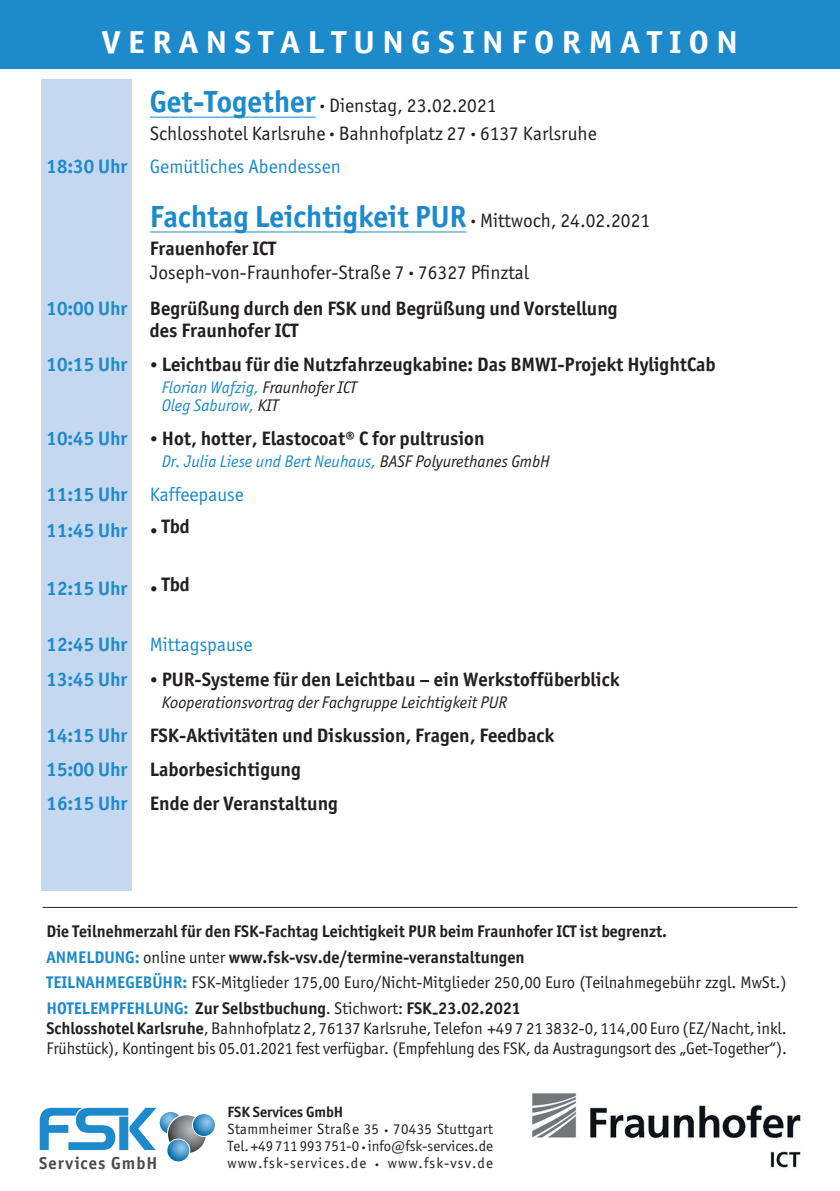
<style>
.page{position:relative;width:840px;height:1191px;background:#fff}
.page>*{position:absolute;margin:0;border:0;box-sizing:border-box;transform-origin:0 0}
.t1{font:700 32px "Officina Sans";letter-spacing:.21em;color:#fff;scale:1.1 1}
.t2{font:700 30.8px "Officina Sans";color:#1d8acb}
.t3{font:700 19.6px/34px "Officina Sans";color:#231f20}
.t4{font:19.6px/28.4px "Officina Sans";color:#231f20}
.t5{font:700 19.6px/36px "Officina Sans";color:#1d8acb}
.t6{font:19.6px "Officina Sans";color:#1d8acb}
.t7{font:700 17.4px "Officina Sans";letter-spacing:.065em;color:#4b4c4d}
.t8{font:700 17px/25.8px "Officina Sans";color:#231f20}
.t9{font:17px/20px "Officina Sans";letter-spacing:-.01em;color:#231f20}
.t10{font:italic 17px/18px "Officina Sans";color:#1d8acb}
.t11{font:italic 17px "Officina Sans";color:#231f20}
.t12{font:15px/17px "Officina Sans";letter-spacing:.02em;color:#231f20}
.s1{font-weight:700;font-size:30.8px;color:#1d8acb}
.s2{font-weight:700}
.s3{font-size:19.6px;color:#231f20}
.s4{font-weight:400;font-size:19.6px;color:#231f20}
.s5{color:#1d8acb}
.s6{color:#231f20}
.s7{font-weight:400}
.s8{font-weight:400;color:#1d8acb}
</style>
<div class="page">
<div style="left:0;top:0;width:839px;height:68px;background:#1d8acb"></div>
<div style="left:41px;top:79px;width:91px;height:811px;background:#c6d8ef"></div>
<hr style="left:150px;top:117px;width:165px;height:1px;background:#1d8acb">
<hr style="left:150px;top:232px;width:316px;height:1px;background:#1d8acb">
<hr style="left:43px;top:907px;width:754px;height:1px;background:#231f20">
<img style="left:168px;top:1115px;width:37px;height:37px">
<img style="left:159px;top:1111px;width:20px;height:22px">
<img style="left:167px;top:1139px;width:23px;height:23px">
<img style="left:192px;top:1114px;width:23px;height:23px">
<svg style="left:40px;top:1107px;width:116px;height:43px"></svg>
<img style="left:532px;top:1093px;width:269px;height:75px">
<h1 class="t1" style="left:102px;top:23px;width:579px">VERANSTALTUNGSINFORMATION</h1>
<p class="t4" style="left:150px;top:91px;width:448px"><span class="s1">Get-Together</span> <sup>.</sup> Dienstag, 23.02.2021<br>Schlosshotel Karlsruhe <sup>.</sup> Bahnhofplatz 27 <sup>.</sup> 6137 Karlsruhe</p>
<p class="t6" style="left:46px;top:155px;width:296px"><span class="s2">18:30 Uhr</span> Gemütliches Abendessen</p>
<h2 class="t2" style="left:150px;top:197px;width:501px">Fachtag Leichtigkeit PUR <span class="s3">.</span> <span class="s4">Mittwoch, 24.02.2021</span></h2>
<p class="t4" style="left:150px;top:237px;width:380px;line-height:24px"><span class="s2">Frauenhofer ICT<br></span>Joseph-von-Fraunhofer-Straße 7 <sup>.</sup> 76327 Pfinztal</p>
<p class="t3" style="left:150px;top:297px;width:469px;line-height:22px;text-indent:-103px"><span class="s5">10:00 Uhr</span> Begrüßung durch den FSK und Begrüßung und Vorstellung des Fraunhofer ICT</p>
<p class="t3" style="left:46px;top:347px;width:670px"><span class="s5">10:15 Uhr</span> <sup>.</sup> Leichtbau für die Nutzfahrzeugkabine: Das BMWI-Projekt HylightCab</p>
<p class="t10" style="left:162px;top:379px;width:196px">Florian Wafzig, <span class="s6">Fraunhofer ICT<br></span>Oleg Saburow, <span class="s6">KIT</span></p>
<p class="t3" style="left:46px;top:421px;width:439px"><span class="s5">10:45 Uhr</span> <sup>.</sup> Hot, hotter, Elastocoat® C for pultrusion</p>
<p class="t10" style="left:162px;top:453px;width:389px">Dr. Julia Liese und Bert Neuhaus, <span class="s6">BASF Polyurethanes GmbH</span></p>
<p class="t5" style="left:46px;top:476px;width:199px">11:15 Uhr <span class="s7">Kaffeepause<br></span>11:45 Uhr <sup>.</sup> <sup>Tbd</sup></p>
<p class="t5" style="left:46px;top:570px;width:145px">12:15 Uhr <sup>.</sup> <sup>Tbd</sup></p>
<p class="t3" style="left:46px;top:627px;width:574px"><span class="s5">12:45 Uhr</span> <span class="s8">Mittagspause<br></span><span class="s5">13:45 Uhr</span> <sup>.</sup> PUR-Systeme für den Leichtbau – ein Werkstoffüberblick</p>
<p class="t11" style="left:162px;top:692px;width:346px">Kooperationsvortrag der Fachgruppe Leichtigkeit PUR</p>
<p class="t3" style="left:46px;top:717px;width:509px"><span class="s5">14:15 Uhr</span> FSK-Aktivitäten und Diskussion, Fragen, Feedback<br><span class="s5">15:00 Uhr</span> Laborbesichtigung<br><span class="s5">16:15 Uhr</span> Ende der Veranstaltung</p>
<p class="t8" style="left:46px;top:918px;width:741px">Die Teilnehmerzahl für den FSK-Fachtag Leichtigkeit PUR beim Fraunhofer ICT ist begrenzt.<br><span class="s5">ANMELDUNG:</span> <span class="s7">online unter</span> www.fsk-vsv.de/termine-veranstaltungen<br><span class="s5">TEILNAHMEGEBÜHR:</span> <span class="s7">FSK-Mitglieder 175,00 Euro/Nicht-Mitglieder 250,00 Euro (Teilnahmegebühr zzgl. MwSt.)<br></span><span class="s5">HOTELEMPFEHLUNG:</span> Zur Selbstbuchung<span class="s7">. Stichwort:</span> FSK-23.02.2021</p>
<p class="t9" style="left:46px;top:1018px;width:741px"><span class="s2">Schlosshotel Karlsruhe</span>, Bahnhofplatz 2, 76137 Karlsruhe, Telefon +49 7 21 3832-0, 114,00 Euro (EZ/Nacht, inkl.<br>Frühstück), Kontingent bis 05.01.2021 fest verfügbar. (Empfehlung des FSK, da Austragungsort des „Get-Together“).</p>
<p class="t7" style="left:39px;top:1152px;width:120px">Services GmbH</p>
<p class="t12" style="left:227px;top:1103px;width:267px"><span class="s2">FSK Services GmbH<br></span>Stammheimer Straße 35 <sup>.</sup> 70435 Stuttgart Tel. +49 711 993 751-0 <sup>.</sup>info@fsk-services.de www.fsk-services.de <sup>.</sup> www.fsk-vsv.de</p>
</div>
